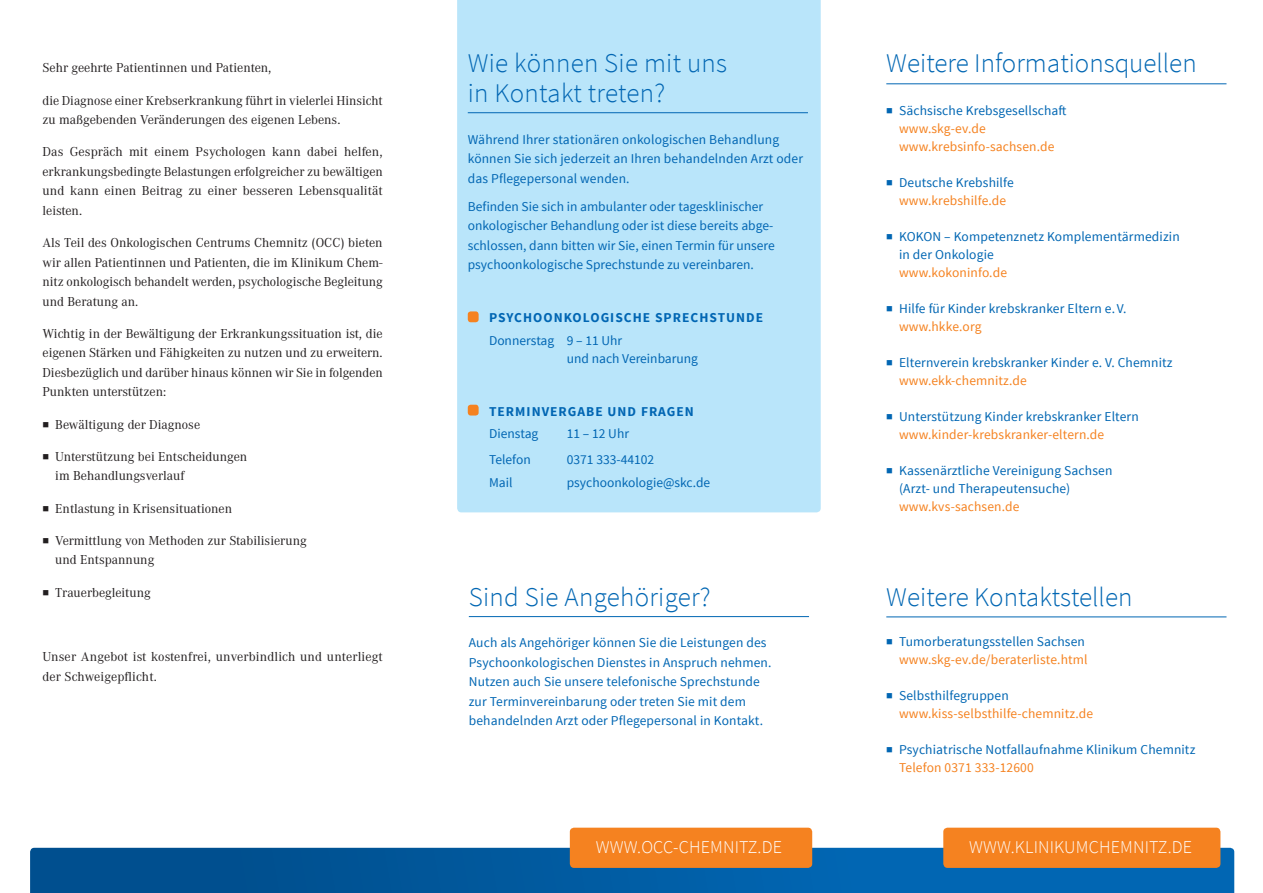
<style>
.page{position:relative;width:1263px;height:893px;background:#fff}
.page>*{position:absolute;margin:0;border:0;box-sizing:border-box;transform-origin:0 0}
.t1{font:300 27px/30px "Source Sans Pro";color:#0166b3}
.t2{font:300 18px "Source Sans Pro";letter-spacing:.01em;color:#fff}
.t3{font:13.5px/19.5px "Source Sans Pro";letter-spacing:.01em;color:#0166b3}
.t4{font:13.5px/19.5px "Corporate A";color:#231f20}
.t5{font:13.5px/18px "Source Sans Pro";letter-spacing:.01em;color:#f58220}
.t6{font:700 13.5px "Source Sans Pro";letter-spacing:.075em;color:#0166b3}
.s1{color:#0166b3}
.s2{color:#f58220}
</style>
<div class="page">
<div style="left:457px;top:0;width:364px;height:512px;background:#b9e5fa"></div>
<svg style="left:30px;top:848px;width:1204px;height:45px;background:#005aa0"></svg>
<hr style="left:468px;top:112px;width:340px;height:1px;background:#0166b3">
<hr style="left:469px;top:616px;width:340px;height:1px;background:#0166b3">
<hr style="left:886px;top:83px;width:340px;height:1px;background:#0166b3">
<hr style="left:886px;top:616px;width:340px;height:1px;background:#0166b3">
<div style="left:468px;top:311px;width:11px;height:11px;background:#f58220;border-radius:3px"></div>
<div style="left:468px;top:405px;width:11px;height:11px;background:#f58220;border-radius:3px"></div>
<div style="left:943px;top:828px;width:277px;height:40px;background:#f58220;border-radius:4px"></div>
<div style="left:570px;top:828px;width:242px;height:40px;background:#f58220;border-radius:4px"></div>
<p class="t4" style="left:43px;top:58px;width:230px">Sehr geehrte Patientinnen und Patienten,</p>
<h1 class="t1" style="left:886px;top:48px;width:312px">Weitere Informationsquellen</h1>
<p class="t4" style="left:43px;top:91px;width:342px">die Diagnose einer Krebserkrankung führt in vielerlei Hinsicht zu maßgebenden Veränderungen des eigenen Lebens.</p>
<p class="t4" style="left:43px;top:142px;width:342px;text-align:justify">Das Gespräch mit einem Psychologen kann dabei helfen, erkrankungsbedingte Belastungen erfolgreicher zu bewältigen und kann einen Beitrag zu einer besseren Lebensqualität leisten.</p>
<p class="t4" style="left:43px;top:233px;width:342px;text-align:justify">Als Teil des Onkologischen Centrums Chemnitz (OCC) bieten wir allen Patientinnen und Patienten, die im Klinikum Chem&shy;nitz onkologisch behandelt werden, psychologische Begleitung und Beratung an.</p>
<p class="t4" style="left:43px;top:324px;width:342px;text-align:justify">Wichtig in der Bewältigung der Erkrankungssituation ist, die eigenen Stärken und Fähigkeiten zu nutzen und zu erweitern.<br>Diesbezüglich und darüber hinaus können wir Sie in folgenden Punkten unterstützen:</p>
<p class="t4" style="left:43px;top:415px;width:159px">■ Bewältigung der Diagnose</p>
<p class="t4" style="left:55px;top:447px;width:193px;text-indent:-13px">■ Unterstützung bei Entscheidungen im Behandlungsverlauf</p>
<p class="t4" style="left:43px;top:499px;width:191px">■ Entlastung in Krisensituationen</p>
<p class="t4" style="left:55px;top:531px;width:253px;text-indent:-13px">■ Vermittlung von Methoden zur Stabilisierung und Entspannung</p>
<p class="t4" style="left:43px;top:583px;width:110px">■ Trauerbegleitung</p>
<h1 class="t1" style="left:468px;top:48px;width:261px">Wie können Sie mit uns in Kontakt treten?</h1>
<p class="t5" style="left:899px;top:101px;width:169px;text-indent:-13px"><span class="s1">■ Sächsische Krebsgesellschaft </span>www.skg-ev.de www.krebsinfo-sachsen.de</p>
<p class="t3" style="left:886px;top:173px;width:129px;line-height:18px;text-align:center">■ Deutsche Krebshilfe <span class="s2">www.krebshilfe.de</span></p>
<p class="t3" style="left:899px;top:227px;width:282px;line-height:18px;text-indent:-13px">■ KOKON – Kompetenznetz Komplementärmedizin in der Onkologie</p>
<p class="t5" style="left:899px;top:263px;width:109px">www.kokoninfo.de</p>
<p class="t3" style="left:899px;top:299px;width:229px;line-height:18px;text-indent:-13px">■ Hilfe für Kinder krebskranker Eltern e. V. <span class="s2">www.hkke.org</span></p>
<p class="t3" style="left:899px;top:353px;width:275px;line-height:18px;text-indent:-13px">■ Elternverein krebskranker Kinder e. V. Chemnitz <span class="s2">www.ekk-chemnitz.de</span></p>
<p class="t3" style="left:899px;top:407px;width:241px;line-height:18px;text-indent:-13px">■ Unterstützung Kinder krebskranker Eltern <span class="s2">www.kinder-krebskranker-eltern.de</span></p>
<p class="t3" style="left:899px;top:461px;width:215px;line-height:18px;text-indent:-13px">■ Kassenärztliche Vereinigung Sachsen (Arzt- und Therapeutensuche)</p>
<p class="t5" style="left:899px;top:497px;width:122px">www.kvs-sachsen.de</p>
<p class="t3" style="left:468px;top:130px;width:337px">Während Ihrer stationären onkologischen Behandlung können Sie sich jederzeit an Ihren behandelnden Arzt oder das Pflegepersonal wenden.</p>
<p class="t3" style="left:468px;top:197px;width:309px">Befinden Sie sich in ambulanter oder tagesklinischer onkologischer Behandlung oder ist diese bereits abge&shy;schlossen, dann bitten wir Sie, einen Termin für unsere psychoonkologische Sprechstunde zu vereinbaren.</p>
<p class="t6" style="left:489px;top:309px;width:276px">PSYCHOONKOLOGISCHE SPRECHSTUNDE</p>
<p class="t3" style="left:567px;top:331px;width:133px;line-height:18px;text-indent:-78px">Donnerstag 9 – 11 Uhr<br>und nach Vereinbarung</p>
<p class="t6" style="left:489px;top:402px;width:206px">TERMINVERGABE UND FRAGEN</p>
<p class="t3" style="left:489px;top:424px;width:51px">Dienstag</p>
<p class="t3" style="left:567px;top:424px;width:64px">11 – 12 Uhr</p>
<p class="t3" style="left:489px;top:450px;width:43px">Telefon</p>
<p class="t3" style="left:567px;top:450px;width:89px">0371 333-44102</p>
<p class="t3" style="left:489px;top:473px;width:25px">Mail</p>
<p class="t3" style="left:567px;top:473px;width:145px">psychoonkologie@skc.de</p>
<h1 class="t1" style="left:886px;top:582px;width:248px">Weitere Kontaktstellen</h1>
<p class="t5" style="left:886px;top:633px;width:203px;text-align:right"><span class="s1">■ Tumorberatungsstellen Sachsen </span>www.skg-ev.de/beraterliste.html</p>
<p class="t5" style="left:899px;top:687px;width:195px;text-indent:-13px"><span class="s1">■ Selbsthilfegruppen </span>www.kiss-selbsthilfe-chemnitz.de</p>
<p class="t3" style="left:899px;top:741px;width:298px;line-height:18px;text-indent:-13px">■ Psychiatrische Notfallaufnahme Klinikum Chemnitz<br><span class="s2">Telefon 0371 333-12600</span></p>
<h1 class="t1" style="left:469px;top:582px;width:243px">Sind Sie Angehöriger?</h1>
<p class="t3" style="left:469px;top:633px;width:304px">Auch als Angehöriger können Sie die Leistungen des Psychoonkologischen Dienstes in Anspruch nehmen.<br>Nutzen auch Sie unsere telefonische Sprechstunde zur Terminvereinbarung oder treten Sie mit dem behandelnden Arzt oder Pflegepersonal in Kontakt.</p>
<p class="t4" style="left:43px;top:647px;width:342px">Unser Angebot ist kostenfrei, unverbindlich und unterliegt der Schweigepflicht.</p>
<h2 class="t2" style="left:596px;top:836px;width:188px">WWW.OCC-CHEMNITZ.DE</h2>
<h2 class="t2" style="left:969px;top:836px;width:224px">WWW.KLINIKUMCHEMNITZ.DE</h2>
</div>
